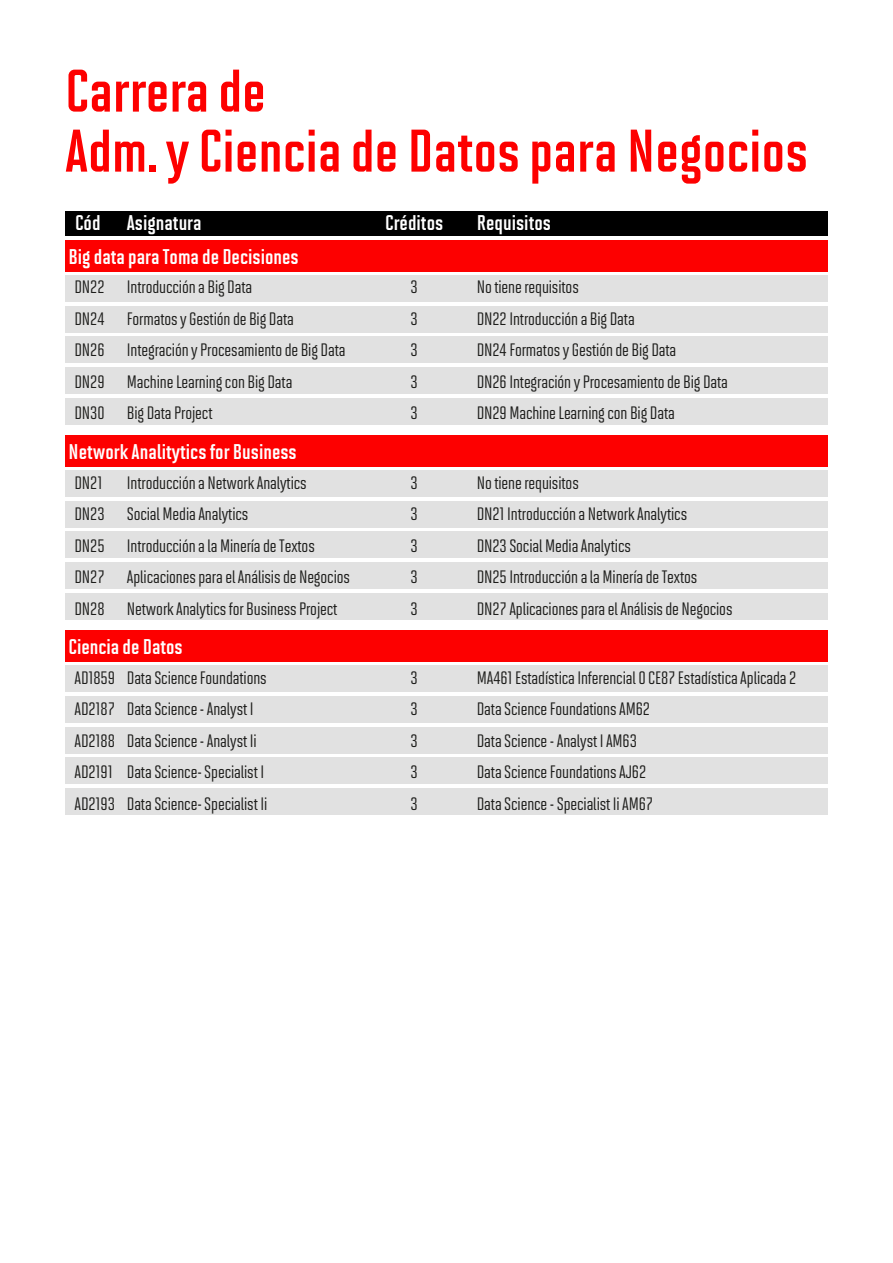
<style>
.page{position:relative;width:893px;height:1263px;background:#fff}
.page>*{position:absolute;margin:0;border:0;box-sizing:border-box;transform-origin:0 0}
.t1{font:700 60px/60px "Solano Gothic MVB Pro";color:#fd0000}
.t2{font:700 21.3px "Solano Gothic MVB Std";color:#fff}
.t3{font:500 18px/31.5px "Solano Gothic Pro MVB";letter-spacing:-.005em;color:#1d1d1b;text-align:justify}
.s1{font-family:"Solano Gothic MVB"}
</style>
<div class="page">
<div style="left:65px;top:275px;width:763px;height:27px;background:#e1e1e1"></div>
<div style="left:65px;top:306px;width:763px;height:27px;background:#e1e1e1"></div>
<div style="left:65px;top:336px;width:763px;height:27px;background:#e1e1e1"></div>
<div style="left:65px;top:367px;width:763px;height:27px;background:#e1e1e1"></div>
<div style="left:65px;top:398px;width:763px;height:27px;background:#e1e1e1"></div>
<div style="left:65px;top:241px;width:763px;height:31px;background:#fd0000"></div>
<div style="left:65px;top:470px;width:763px;height:27px;background:#e1e1e1"></div>
<div style="left:65px;top:501px;width:763px;height:27px;background:#e1e1e1"></div>
<div style="left:65px;top:531px;width:763px;height:27px;background:#e1e1e1"></div>
<div style="left:65px;top:562px;width:763px;height:27px;background:#e1e1e1"></div>
<div style="left:65px;top:593px;width:763px;height:27px;background:#e1e1e1"></div>
<div style="left:65px;top:436px;width:763px;height:31px;background:#fd0000"></div>
<div style="left:65px;top:665px;width:763px;height:27px;background:#e1e1e1"></div>
<div style="left:65px;top:696px;width:763px;height:27px;background:#e1e1e1"></div>
<div style="left:65px;top:726px;width:763px;height:27px;background:#e1e1e1"></div>
<div style="left:65px;top:757px;width:763px;height:27px;background:#e1e1e1"></div>
<div style="left:65px;top:788px;width:763px;height:27px;background:#e1e1e1"></div>
<div style="left:65px;top:631px;width:763px;height:31px;background:#fd0000"></div>
<div style="left:65px;top:211px;width:763px;height:25px;background:#000"></div>
<h1 class="t1" style="left:65px;top:63px;width:745px">Carrera de<br>Adm. y Ciencia de Datos para Negocios</h1>
<p class="t2" style="left:75px;top:211px;width:128px">Cód Asignatura</p>
<p class="t2" style="left:385px;top:211px;width:60px">Créditos</p>
<p class="t2" style="left:477px;top:211px;width:76px">Requisitos</p>
<p class="t2" style="left:69px;top:245px;width:232px">Big data para Toma de Decisiones</p>
<p class="t3" style="left:74px;top:271px;width:32px">DN22<br>DN24<br>DN26<br>DN29<br>DN30</p>
<p class="t3" style="left:127px;top:271px;width:220px;text-align:left">Introducción a Big Data<br>Formatos y Gestión de Big Data<br>Integración y Procesamiento de Big Data<br>Machine Learning con Big Data<br>Big Data Project</p>
<p class="t3" style="left:477px;top:271px;width:253px;text-align:left">No tiene requisitos<br>DN22 Introducción a Big Data<br>DN24 Formatos y Gestión de Big Data<br>DN26 Integración y Procesamiento de Big Data<br>DN29 Machine Learning con Big Data</p>
<p class="t3" style="left:411px;top:271px;width:9px">3<br>3<br>3<br>3<br>3</p>
<p class="t2" style="left:69px;top:440px;width:230px">Network Analitytics for Business</p>
<p class="t3" style="left:74px;top:466px;width:32px">DN21<br>DN23<br>DN25<br>DN27<br>DN28</p>
<p class="t3" style="left:127px;top:466px;width:225px;text-align:left">Introducción a Network Analytics<br>Social Media Analytics<br>Introducción a la Minería de Textos Aplicaciones para el Análisis de Negocios Network Analytics for Business Project</p>
<p class="t3" style="left:477px;top:466px;width:257px;text-align:left">No tiene requisitos<br>DN21 Introducción a Network Analytics<br>DN23 Social Media Analytics<br>DN25 Introducción a la Minería de Textos<br>DN27 Aplicaciones para el Análisis de Negocios</p>
<p class="t3" style="left:411px;top:466px;width:9px">3<br>3<br>3<br>3<br>3</p>
<p class="t2" style="left:69px;top:635px;width:116px">Ciencia de Datos</p>
<p class="t3" style="left:74px;top:661px;width:42px">AD1859<br>AD2187<br>AD2188<br>AD2191<br>AD2193</p>
<p class="t3" style="left:127px;top:661px;width:142px;text-align:left">Data Science Foundations<br>Data Science - Analyst I<br>Data Science - Analyst Ii<br>Data Science- Specialist I<br>Data Science- Specialist Ii</p>
<p class="t3" style="left:477px;top:661px;width:321px;text-align:left">M<span class="s1">A</span>461 Estadística Inferencial O C<span class="s1">E</span>87 Estadística Aplicada 2<br>Data Science Foundations A<span class="s1">M</span>62<br>Data Science - Analyst I A<span class="s1">M</span>63<br>Data Science Foundations A<span class="s1">J</span>62<br>Data Science- Specialist Ii A<span class="s1">M</span>67</p>
<p class="t3" style="left:411px;top:661px;width:9px">3<br>3<br>3<br>3<br>3</p>
</div>
